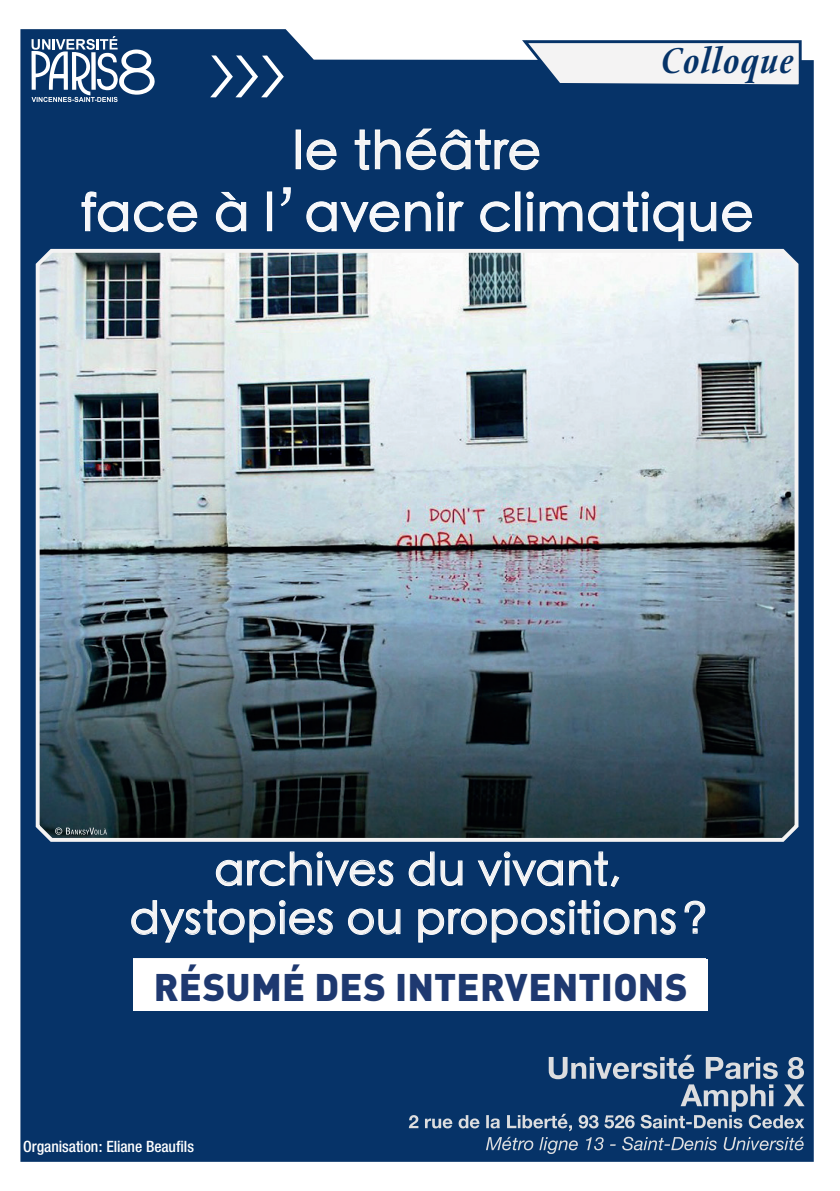
<style>
.page{position:relative;width:840px;height:1191px;background:#fff}
.page>*{position:absolute;margin:0;border:0;box-sizing:border-box;transform-origin:0 0}
.t1{font:500 51.6px "ST Heiti SC";letter-spacing:.02em;color:#f6f7fa}
.t2{font:500 51.6px "ST Heiti SC";letter-spacing:.02em;color:#f4f3f3}
.t3{font:500 43.8px/48.8px "ST Heiti SC";letter-spacing:.015em;color:#f4f3f3;text-align:center}
.t4{font:700 condensed 43.8px "Helvetica Neue";letter-spacing:-.01em;color:#063368}
.t5{font:italic 600 39px "Stone Print";letter-spacing:.04em;color:#063368}
.t6{font:38px "DIN Black Alternate";letter-spacing:.005em;color:#1e3970}
.t7{font:500 condensed 15.6px "Helvetica Neue";letter-spacing:-.005em;color:#fff}
</style>
<div class="page">
<div style="left:20px;top:29px;width:793px;height:1132px;background:#063368"></div>
<svg style="left:31px;top:36px;width:124px;height:66px"></svg>
<svg style="left:210px;top:55px;width:74px;height:42px"></svg>
<svg style="left:520px;top:38px;width:282px;height:51px"></svg>
<svg style="left:408px;top:1054px;width:396px;height:100px;background:#274d7a"></svg>
<img style="left:34px;top:245px;width:766px;height:598px">
<svg style="left:216px;top:860px;width:25px;height:26px"></svg>
<svg style="left:247px;top:851px;width:146px;height:35px;background:#2b517e"></svg>
<svg style="left:408px;top:851px;width:26px;height:35px"></svg>
<svg style="left:440px;top:860px;width:22px;height:26px"></svg>
<svg style="left:477px;top:851px;width:85px;height:35px;background:#274e7c"></svg>
<svg style="left:569px;top:851px;width:50px;height:36px;background:#294f7d"></svg>
<svg style="left:131px;top:900px;width:202px;height:42px;background:#264d7b"></svg>
<svg style="left:348px;top:908px;width:52px;height:27px"></svg>
<svg style="left:418px;top:900px;width:257px;height:42px;background:#254d7b"></svg>
<svg style="left:684px;top:900px;width:20px;height:33px"></svg>
<svg style="left:306px;top:139px;width:31px;height:32px"></svg>
<svg style="left:354px;top:128px;width:185px;height:43px;background:#29507d"></svg>
<svg style="left:81px;top:191px;width:117px;height:42px;background:#264d7b"></svg>
<svg style="left:215px;top:191px;width:31px;height:42px"></svg>
<div style="left:267px;top:191px;width:5px;height:40px;border:1px solid #fff"></div>
<svg style="left:280px;top:187px;width:11px;height:20px"></svg>
<svg style="left:306px;top:191px;width:158px;height:42px;background:#244c7a"></svg>
<svg style="left:479px;top:201px;width:31px;height:32px"></svg>
<svg style="left:525px;top:191px;width:158px;height:51px;background:#204877"></svg>
<svg style="left:689px;top:201px;width:63px;height:32px;background:#305581"></svg>
<svg style="left:55px;top:827px;width:52px;height:7px"></svg>
<div style="left:133px;top:959px;width:574px;height:51px;background:#fff"></div>
<p class="t5" style="left:660px;top:38px;width:134px">Colloque</p>
<p class="t2" style="left:293px;top:125px;width:249px">le théâtre</p>
<p class="t1" style="left:80px;top:187px;width:674px">face à l’avenir climatique</p>
<p class="t3" style="left:130px;top:846px;width:577px">archives du vivant, dystopies ou propositions ?</p>
<p class="t6" style="left:154px;top:961px;width:535px">RÉSUMÉ DES INTERVENTIONS</p>
<p class="t4" style="left:183px;top:959px;width:474px">Vendredi 14 décembre 2018</p>
<p class="t7" style="left:23px;top:1137px;width:172px">Organisation: Eliane Beaufils</p>
</div>
